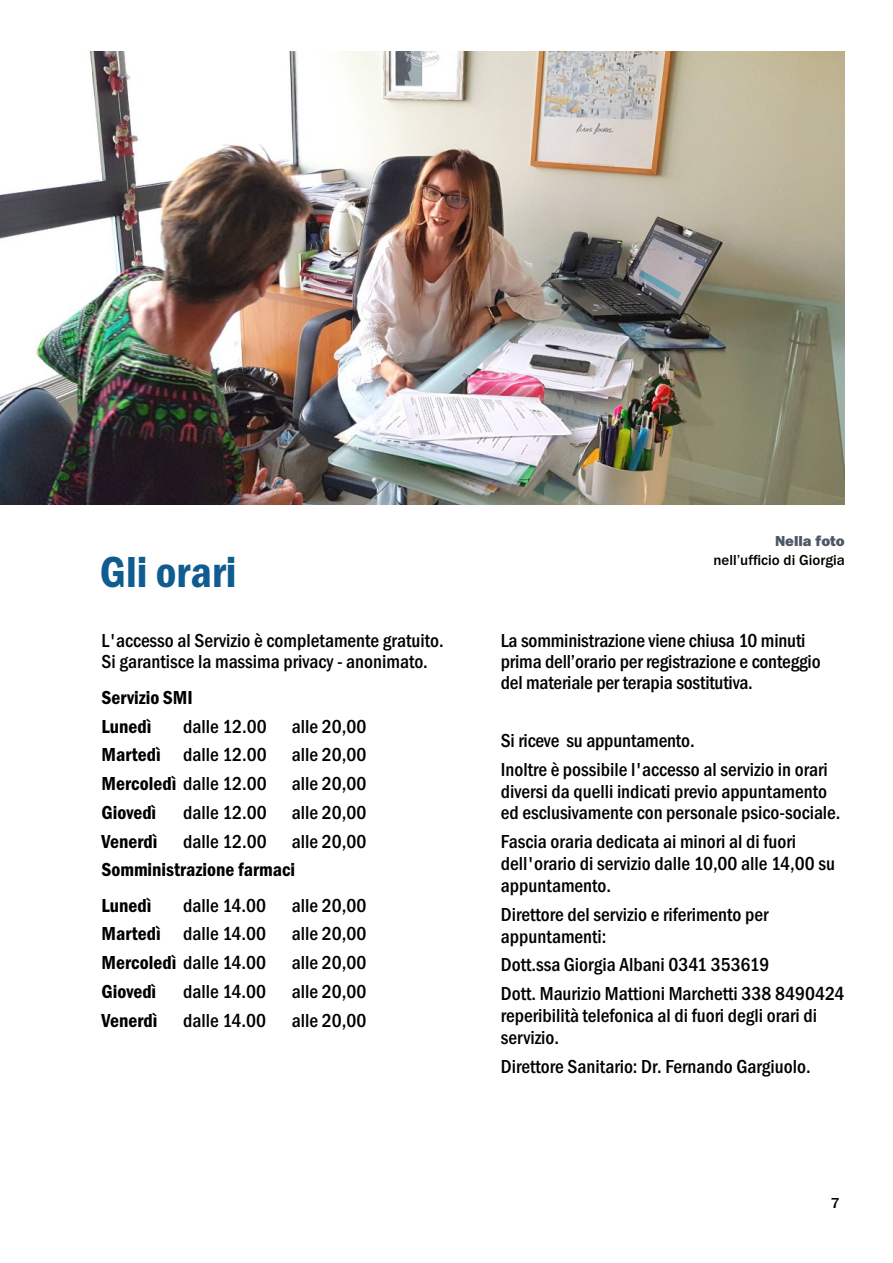
<style>
.page{position:relative;width:893px;height:1263px;background:#fff}
.page>*{position:absolute;margin:0;border:0;box-sizing:border-box;transform-origin:0 0}
.t1{font:600 condensed 45px "Franklin Gothic";color:#105c90}
.t2{font:500 condensed 19.5px/21.9px "Franklin Gothic";color:#000}
.t3{font:600 condensed 19.5px/28.8px "Franklin Gothic";color:#000}
.t4{font:500 15px "Franklin Gothic";color:#000}
.t5{font:800 15px "Franklin Gothic";color:#4d5665}
.s1{font-weight:600}
</style>
<div class="page">
<img style="left:0;top:52px;width:845px;height:453px">
<h1 class="t1" style="left:100px;top:556px;width:138px">Gli orari</h1>
<p class="t2" style="left:101px;top:631px;width:344px">L'accesso al Servizio è completamente gratuito.<br>Si garantisce la massima privacy - anonimato.</p>
<p class="t3" style="left:101px;top:684px;width:93px">Servizio SMI<br>Lunedì</p>
<p class="t2" style="left:183px;top:717px;width:85px">dalle 12.00</p>
<p class="t2" style="left:292px;top:717px;width:76px">alle 20,00</p>
<p class="t2" style="left:101px;top:745px;width:167px"><span class="s1">Martedì</span> dalle 12.00</p>
<p class="t2" style="left:292px;top:745px;width:76px">alle 20,00</p>
<p class="t2" style="left:101px;top:774px;width:167px"><span class="s1">Mercoledì</span> dalle 12.00</p>
<p class="t2" style="left:292px;top:774px;width:76px">alle 20,00</p>
<p class="t3" style="left:101px;top:799px;width:56px">Giovedì</p>
<p class="t2" style="left:183px;top:803px;width:85px">dalle 12.00</p>
<p class="t2" style="left:292px;top:803px;width:76px">alle 20,00</p>
<p class="t3" style="left:101px;top:828px;width:58px">Venerdì</p>
<p class="t2" style="left:183px;top:832px;width:85px">dalle 12.00</p>
<p class="t2" style="left:292px;top:832px;width:76px">alle 20,00</p>
<p class="t3" style="left:101px;top:854px;width:195px;line-height:35.4px">Somministrazione farmaci<br>Lunedì</p>
<p class="t2" style="left:183px;top:896px;width:84px">dalle 14.00</p>
<p class="t2" style="left:292px;top:896px;width:76px">alle 20,00</p>
<p class="t2" style="left:101px;top:924px;width:166px"><span class="s1">Martedì</span> dalle 14.00</p>
<p class="t2" style="left:292px;top:924px;width:76px">alle 20,00</p>
<p class="t2" style="left:101px;top:953px;width:166px"><span class="s1">Mercoledì</span> dalle 14.00</p>
<p class="t2" style="left:292px;top:953px;width:76px">alle 20,00</p>
<p class="t3" style="left:101px;top:978px;width:56px">Giovedì</p>
<p class="t2" style="left:183px;top:982px;width:84px">dalle 14.00</p>
<p class="t2" style="left:292px;top:982px;width:76px">alle 20,00</p>
<p class="t3" style="left:101px;top:1007px;width:58px">Venerdì</p>
<p class="t2" style="left:183px;top:1011px;width:84px">dalle 14.00</p>
<p class="t2" style="left:292px;top:1011px;width:76px">alle 20,00</p>
<p class="t5" style="left:775px;top:535px;width:71px">Nella foto</p>
<p class="t4" style="left:713px;top:555px;width:133px">nell’ufficio di Giorgia</p>
<p class="t2" style="left:501px;top:631px;width:321px;line-height:21.5px">La somministrazione viene chiusa 10 minuti prima dell’orario per registrazione e conteggio del materiale per terapia sostitutiva.</p>
<p class="t2" style="left:501px;top:727px;width:329px;line-height:28.8px">Si riceve su appuntamento.<br>Inoltre è possibile l'accesso al servizio in orari</p>
<p class="t2" style="left:501px;top:782px;width:341px">diversi da quelli indicati previo appuntamento ed esclusivamente con personale psico-sociale.</p>
<p class="t2" style="left:501px;top:832px;width:336px">Fascia oraria dedicata ai minori al di fuori dell'orario di servizio dalle 10,00 alle 14,00 su appuntamento.</p>
<p class="t2" style="left:501px;top:905px;width:269px">Direttore del servizio e riferimento per appuntamenti:</p>
<p class="t2" style="left:501px;top:952px;width:345px;line-height:28.8px">Dott.ssa Giorgia Albani 0341 353619<br>Dott. Maurizio Mattioni Marchetti 338 8490424</p>
<p class="t2" style="left:501px;top:1006px;width:318px">reperibilità telefonica al di fuori degli orari di servizio.</p>
<p class="t2" style="left:501px;top:1057px;width:311px">Direttore Sanitario: Dr. Fernando Gargiuolo.</p>
<p class="t4" style="left:831px;top:1197px;width:10px">7</p>
</div>
